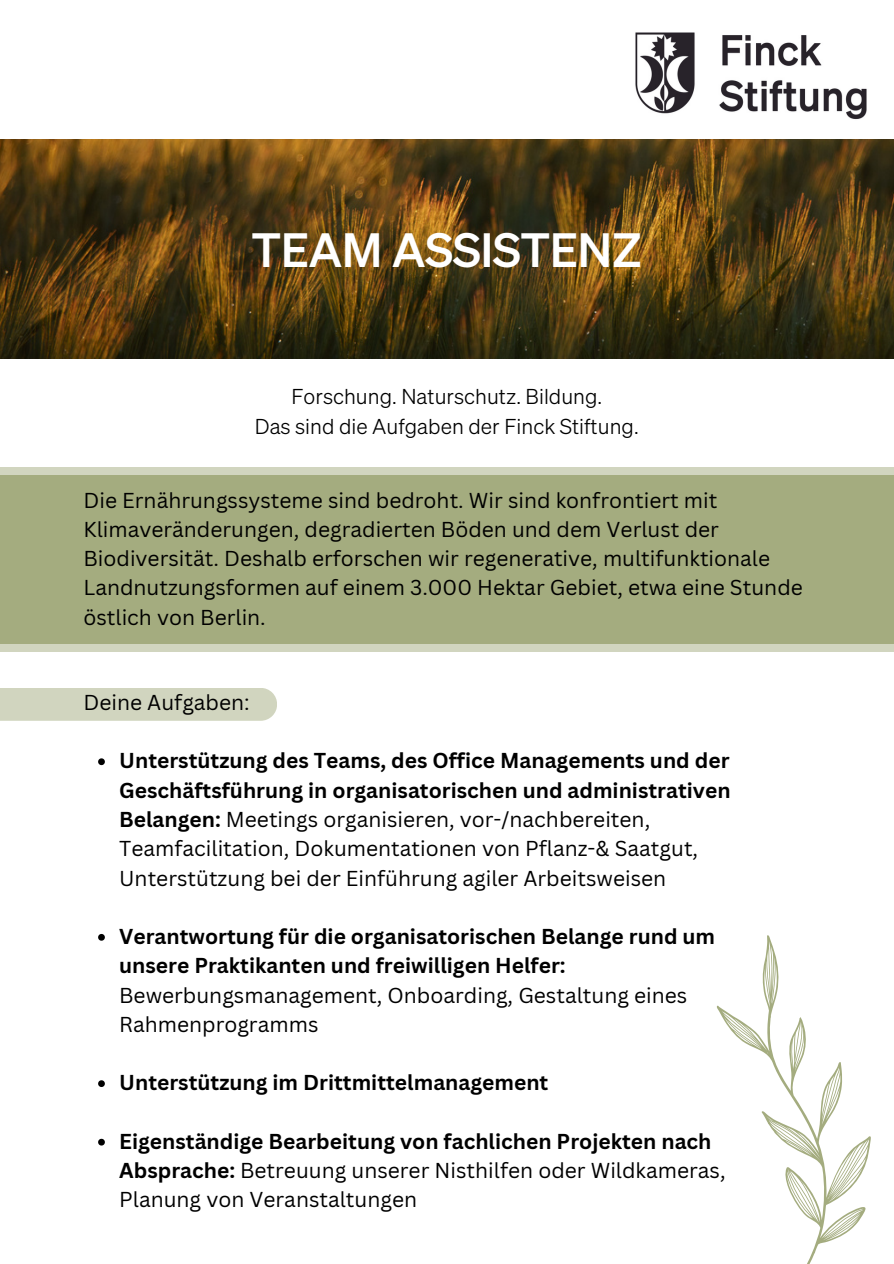
<style>
.page{position:relative;width:894px;height:1264px;background:#fff}
.page>*{position:absolute;margin:0;border:0;box-sizing:border-box;transform-origin:0 0}
.t1{font:46.95px "Sohne Kraftig";color:#fff}
.t2{font:21px/29.2px "Canva Sans";color:#000}
.t3{font:700 21px/29.2px "Canva Sans";color:#000}
.t4{font:21px "Sohne Leicht";color:#000}
.s1{font-weight:700}
.s2{font-weight:400}
</style>
<div class="page">
<img style="left:635px;top:32px;width:232px;height:88px">
<div style="left:0;top:688px;width:277px;height:32px;background:#d1d5bf"></div>
<img style="left:0;top:140px;width:893px;height:218px">
<div style="left:0;top:466px;width:893px;height:185px;background:#d1d5bf"></div>
<div style="left:0;top:475px;width:893px;height:169px;background:#a4ac7f"></div>
<svg style="left:98px;top:758px;width:7px;height:7px"></svg>
<svg style="left:98px;top:934px;width:7px;height:6px"></svg>
<svg style="left:98px;top:1080px;width:7px;height:6px"></svg>
<svg style="left:98px;top:1138px;width:7px;height:7px"></svg>
<svg style="left:716px;top:935px;width:154px;height:328px"></svg>
<h1 class="t1" style="left:252px;top:218px;width:391px">TEAM ASSISTENZ</h1>
<p class="t4" style="left:291px;top:382px;width:312px">Forschung. Naturschutz. Bildung.</p>
<p class="t4" style="left:255px;top:412px;width:385px">Das sind die Aufgaben der Finck Stiftung.</p>
<p class="t2" style="left:83px;top:485px;width:720px">Die Ernährungssysteme sind bedroht. Wir sind konfrontiert mit Klimaveränderungen, degradierten Böden und dem Verlust der Biodiversität. Deshalb erforschen wir regenerative, multifunktionale Landnutzungsformen auf einem 3.000 Hektar Gebiet, etwa eine Stunde östlich von Berlin.</p>
<p class="t2" style="left:83px;top:687px;width:168px">Deine Aufgaben:</p>
<p class="t2" style="left:119px;top:745px;width:612px"><span class="s1">Unterstützung des Teams, des Office Managements und der Geschäftsführung in organisatorischen und administrativen Belangen:</span> Meetings organisieren, vor-/nachbereiten, Teamfacilitation, Dokumentationen von Pflanz-&amp; Saatgut, Unterstützung bei der Einführung agiler Arbeitsweisen</p>
<p class="t3" style="left:119px;top:921px;width:597px">Verantwortung für die organisatorischen Belange rund um unsere Praktikanten und freiwilligen Helfer:<br><span class="s2">Bewerbungsmanagement, Onboarding, Gestaltung eines Rahmenprogramms</span></p>
<p class="t3" style="left:119px;top:1067px;width:430px">Unterstützung im Drittmittelmanagement</p>
<p class="t2" style="left:119px;top:1126px;width:607px"><span class="s1">Eigenständige Bearbeitung von fachlichen Projekten nach<br>Absprache:</span> Betreuung unserer Nisthilfen oder Wildkameras,<br>Planung von Veranstaltungen</p>
</div>
